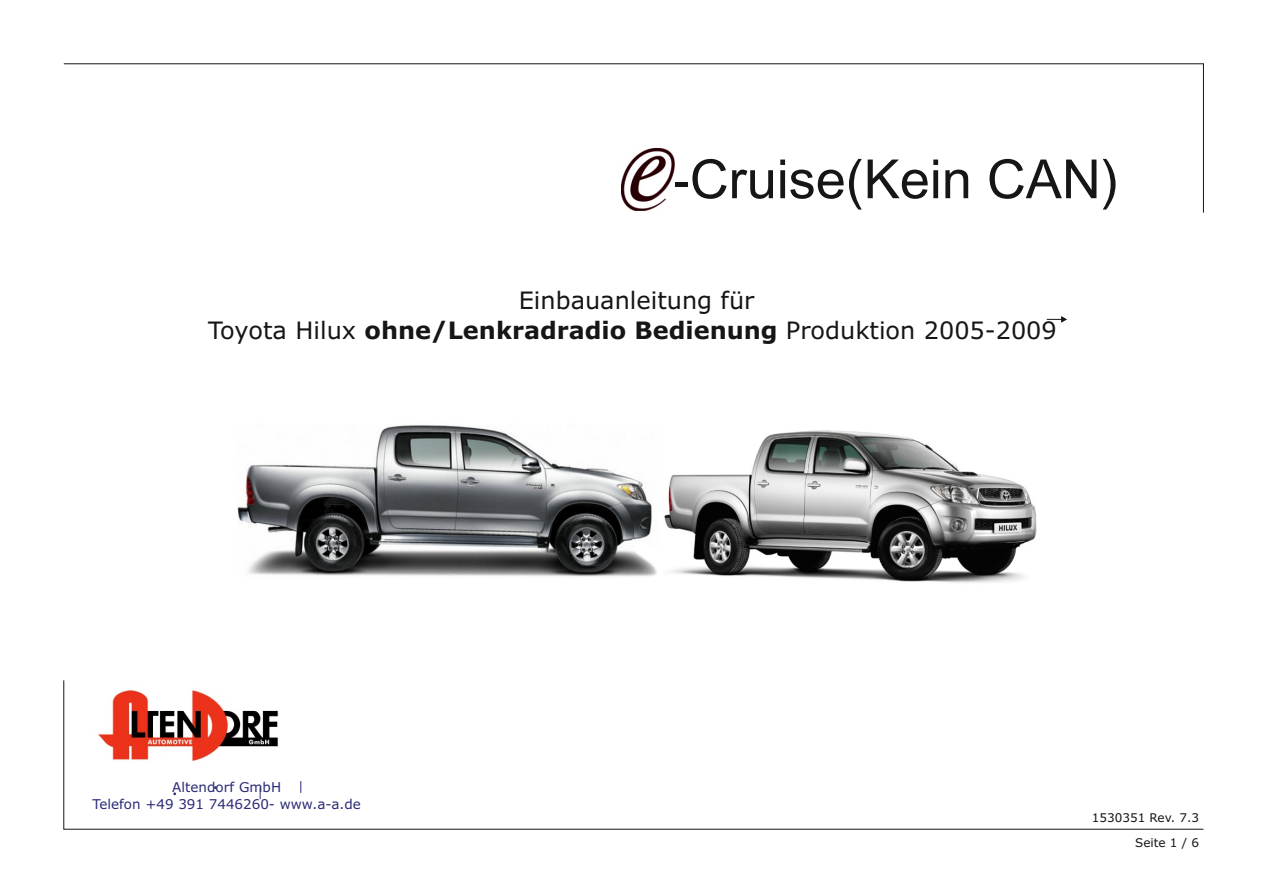
<style>
.page{position:relative;width:1263px;height:893px;background:#fff}
.page>*{position:absolute;margin:0;border:0;box-sizing:border-box;transform-origin:0 0}
.t1{font:54px "Arial Unicode MS";color:#151616}
.t2{font:24px/29.1px "Verdana";color:#151616;text-align:center}
.t3{font:13.5px/16.4px "Verdana";color:#2b2b78;text-align:center}
.t4{font:12px/24.9px "Verdana";color:#151616;text-align:right}
.s1{font-weight:700}
</style>
<div class="page">
<svg style="left:63px;top:63px;width:1141px;height:150px"></svg>
<svg style="left:63px;top:680px;width:1141px;height:149px"></svg>
<img style="left:621px;top:149px;width:53px;height:61px">
<img style="left:237px;top:425px;width:420px;height:152px">
<img style="left:664px;top:430px;width:373px;height:153px">
<svg style="left:1047px;top:316px;width:20px;height:7px"></svg>
<svg style="left:260px;top:787px;width:1px;height:12px"></svg>
<img style="left:92px;top:684px;width:196px;height:83px">
<svg style="left:300px;top:781px;width:1px;height:12px"></svg>
<h1 class="t1" style="left:672px;top:159px;width:449px">-Cruise(Kein CAN)</h1>
<p class="t2" style="left:208px;top:288px;width:850px">Einbauanleitung für<br>Toyota Hilux <span class="s1">ohne/Lenkradradio Bedienung</span> Produktion 2005-2009</p>
<p class="t3" style="left:92px;top:780px;width:270px">Altendorf GmbH<br>Telefon +49 391 7446260- www.a-a.de</p>
<p class="t4" style="left:1092px;top:806px;width:109px">1530351 Rev. 7.3<br>Seite 1 / 6</p>
</div>
